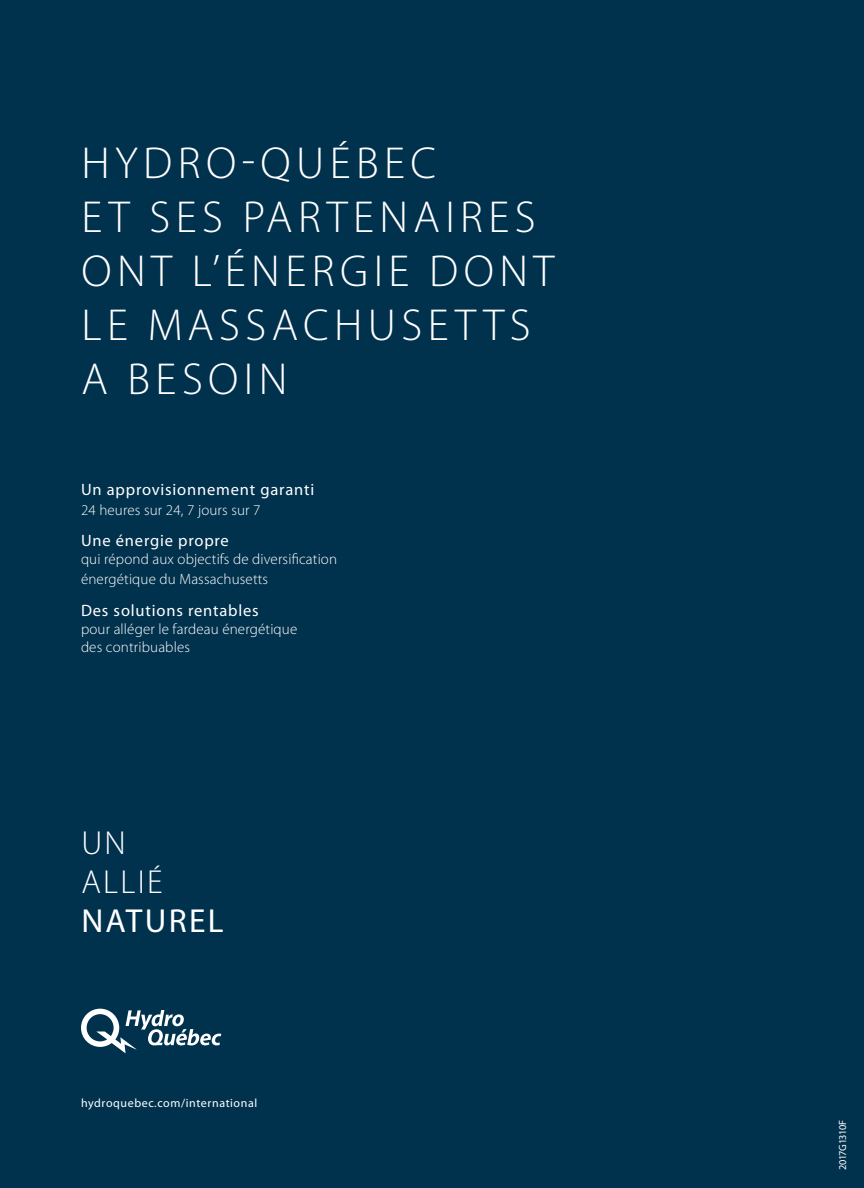
<style>
.page{position:relative;width:864px;height:1188px;background:#00314d}
.page>*{position:absolute;margin:0;border:0;box-sizing:border-box;transform-origin:0 0}
.t1{font:300 45px/54px "Myriad Pro";letter-spacing:.12em;color:#fff}
.t2{font:300 33.45px/39px "Myriad Pro";letter-spacing:.07em;color:#fff}
.t3{font:33.45px "Myriad Pro";letter-spacing:.07em;color:#fff}
.t4{font:16.5px "Myriad Pro";letter-spacing:.05em;color:#fff}
.t5{font:300 15px/19.8px "Myriad Pro";letter-spacing:.01em;color:#fff}
.t6{font:12px "Myriad Pro";letter-spacing:.05em;color:#fff}
.t7{font:10.5px "Myriad Pro";letter-spacing:-.045em;color:#fff}
</style>
<div class="page">
<svg style="left:81px;top:1009px;width:140px;height:44px"></svg>
<h1 class="t1" style="left:81px;top:137px;width:474px">HYDRO-QUÉBEC<br>ET SES PARTENAIRES<br>ONT L’ÉNERGIE DONT<br>LE MASSACHUSETTS<br>A BESOIN</h1>
<p class="t4" style="left:81px;top:480px;width:235px">Un approvisionnement garanti</p>
<p class="t5" style="left:81px;top:500px;width:181px">24 heures sur 24, 7 jours sur 7</p>
<p class="t4" style="left:81px;top:532px;width:149px">Une énergie propre</p>
<p class="t5" style="left:81px;top:550px;width:258px">qui répond aux objectifs de diversification énergétique du Massachusetts</p>
<p class="t4" style="left:81px;top:601px;width:179px">Des solutions rentables</p>
<p class="t5" style="left:81px;top:620px;width:218px;line-height:18px">pour alléger le fardeau énergétique des contribuables</p>
<h2 class="t2" style="left:81px;top:824px;width:83px">UN<br>ALLIÉ</h2>
<h2 class="t3" style="left:81px;top:902px;width:144px">NATUREL</h2>
<p class="t6" style="left:81px;top:1096px;width:178px">hydroquebec.com/international</p>
<p class="t7" style="left:837px;top:1170px;width:52px;rotate:-90deg">2017G1310F</p>
</div>
